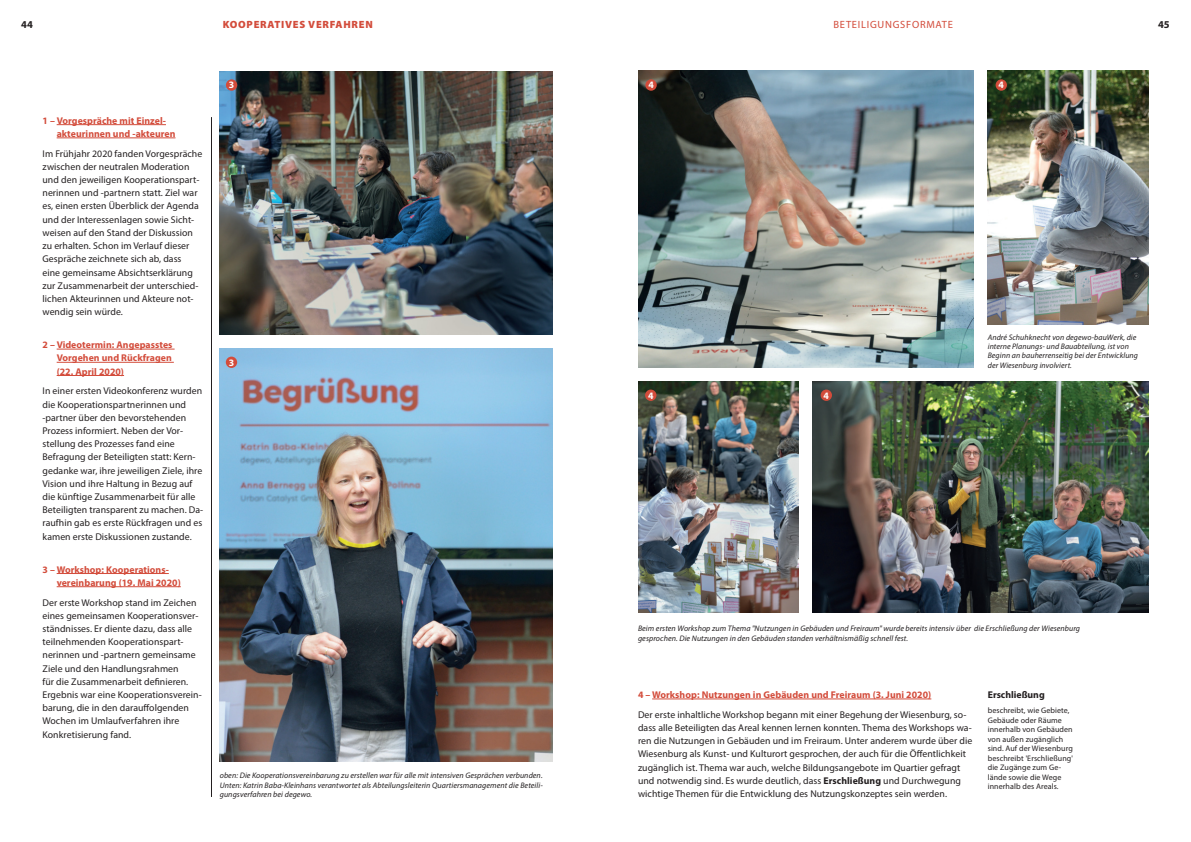
<style>
.page{position:relative;width:1191px;height:842px;background:#fff}
.page>*{position:absolute;margin:0;border:0;box-sizing:border-box;transform-origin:0 0}
.t1{font:900 10.5px "Myriad Pro";letter-spacing:.07em;color:#d34c3b}
.t2{font:10.5px "Myriad Pro";letter-spacing:.07em;color:#d34c3b}
.t3{font:700 10.5px "Myriad Pro";color:#231f20}
.t4{font:9.8px/13.2px "Myriad Pro";letter-spacing:.005em;color:#231f20}
.t5{font:700 9.8px/13.2px "Myriad Pro";letter-spacing:.005em;color:#d34c3b}
.t6{font:700 9.8px "Myriad Pro";color:#231f20}
.t7{font:700 9.8px "Myriad Pro";color:#fff}
.t8{font:italic 8px/9.3px "Myriad Pro";letter-spacing:.01em;color:#231f20}
.t9{font:8px/9.5px "Myriad Pro";letter-spacing:.01em;color:#231f20}
.s1{font-weight:700}
</style>
<div class="page">
<hr style="left:57px;top:124px;width:109px;height:1px;background:#d34c3b">
<hr style="left:57px;top:138px;width:118px;height:1px;background:#d34c3b">
<hr style="left:57px;top:349px;width:118px;height:1px;background:#d34c3b">
<hr style="left:57px;top:362px;width:117px;height:1px;background:#d34c3b">
<hr style="left:57px;top:375px;width:67px;height:1px;background:#d34c3b">
<hr style="left:57px;top:573px;width:112px;height:1px;background:#d34c3b">
<hr style="left:57px;top:586px;width:124px;height:1px;background:#d34c3b">
<hr style="left:211px;top:117px;width:1px;height:680px;background:#231f20">
<hr style="left:652px;top:699px;width:279px;height:1px;background:#d34c3b">
<img style="left:813px;top:381px;width:335px;height:231px">
<img style="left:220px;top:71px;width:333px;height:264px">
<img style="left:220px;top:348px;width:333px;height:413px">
<img style="left:638px;top:71px;width:335px;height:297px">
<img style="left:638px;top:381px;width:160px;height:231px">
<img style="left:987px;top:71px;width:161px;height:253px">
<div style="left:226px;top:79px;width:11px;height:12px;background:#d34c3b;border-radius:50%"></div>
<div style="left:645px;top:79px;width:12px;height:12px;background:#d34c3b;border-radius:50%"></div>
<div style="left:995px;top:79px;width:12px;height:12px;background:#d34c3b;border-radius:50%"></div>
<div style="left:645px;top:390px;width:11px;height:11px;background:#d34c3b;border-radius:50%"></div>
<div style="left:820px;top:390px;width:12px;height:11px;background:#d34c3b;border-radius:50%"></div>
<div style="left:226px;top:357px;width:11px;height:11px;background:#d34c3b;border-radius:50%"></div>
<p class="t3" style="left:21px;top:18px;width:13px">44</p>
<p class="t1" style="left:223px;top:18px;width:151px">KOOPERATIVES VERFAHREN</p>
<p class="t2" style="left:833px;top:18px;width:121px">BETEILIGUNGSFORMATE</p>
<p class="t3" style="left:1158px;top:18px;width:13px">45</p>
<p class="t5" style="left:57px;top:113px;width:120px;text-indent:-14px">1 – Vorgespräche mit Einzel&shy;akteurinnen und -akteuren</p>
<p class="t4" style="left:43px;top:147px;width:161px">Im Frühjahr 2020 fanden Vorgespräche zwischen der neutralen Moderation und den jeweiligen Kooperationspart&shy;nerinnen und -partnern statt. Ziel war es, einen ersten Überblick der Agenda und der Interessenlagen sowie Sicht&shy;weisen auf den Stand der Diskussion zu erhalten. Schon im Verlauf dieser Gespräche zeichnete sich ab, dass<br>eine gemeinsame Absichtserklärung zur Zusammenarbeit der unterschied&shy;lichen Akteurinnen und Akteure not&shy;wendig sein würde.</p>
<p class="t5" style="left:57px;top:338px;width:117px;text-align:justify;text-indent:-14px">2 – Videotermin: Angepasstes Vorgehen und Rückfragen (22. April 2020)</p>
<p class="t4" style="left:43px;top:384px;width:162px">In einer ersten Videokonferenz wurden die Kooperationspartnerinnen und -partner über den bevorstehenden Prozess informiert. Neben der Vor&shy;stellung des Prozesses fand eine Befragung der Beteiligten statt: Kern&shy;gedanke war, ihre jeweiligen Ziele, ihre Vision und ihre Haltung in Bezug auf die künftige Zusammenarbeit für alle Beteiligten transparent zu machen. Da&shy;raufhin gab es erste Rückfragen und es kamen erste Diskussionen zustande.</p>
<p class="t5" style="left:57px;top:562px;width:126px;text-indent:-14px">3 – Workshop: Kooperations&shy;vereinbarung (19. Mai 2020)</p>
<p class="t4" style="left:43px;top:595px;width:161px">Der erste Workshop stand im Zeichen eines gemeinsamen Kooperationsver&shy;ständnisses. Er diente dazu, dass alle teilnehmenden Kooperationspart&shy;nerinnen und -partnern gemeinsame Ziele und den Handlungsrahmen<br>für die Zusammenarbeit definieren.<br>Ergebnis war eine Kooperationsverein&shy;barung, die in den darauffolgenden Wochen im Umlaufverfahren ihre Konkretisierung fand.</p>
<p class="t7" style="left:229px;top:79px;width:7px">3</p>
<p class="t7" style="left:648px;top:79px;width:7px">4</p>
<p class="t7" style="left:998px;top:79px;width:7px">4</p>
<p class="t7" style="left:229px;top:356px;width:7px">3</p>
<p class="t8" style="left:220px;top:771px;width:324px;text-align:justify">oben: Die Kooperationsvereinbarung zu erstellen war für alle mit intensiven Gesprächen verbunden.<br>Unten: Katrin Baba-Kleinhans verantwortet als Abteilungsleiterin Quartiersmanagement die Beteili&shy;gungsverfahren bei degewo.</p>
<p class="t7" style="left:648px;top:389px;width:7px">4</p>
<p class="t7" style="left:823px;top:389px;width:7px">4</p>
<p class="t8" style="left:987px;top:332px;width:152px">André Schuhknecht von degewo-bauWerk, die interne Planungs- und Bauabteilung, ist von Beginn an bauherrenseitig bei der Entwicklung der Wiesenburg involviert.</p>
<p class="t8" style="left:638px;top:624px;width:443px">Beim ersten Workshop zum Thema "Nutzungen in Gebäuden und Freiraum" wurde bereits intensiv über die Erschließung der Wiesenburg gesprochen. Die Nutzungen in den Gebäuden standen verhältnismäßig schnell fest.</p>
<p class="t5" style="left:638px;top:688px;width:295px">4 – Workshop: Nutzungen in Gebäuden und Freiraum (3. Juni 2020)</p>
<p class="t4" style="left:638px;top:708px;width:336px">Der erste inhaltliche Workshop begann mit einer Begehung der Wiesenburg, so&shy;dass alle Beteiligten das Areal kennen lernen konnten. Thema des Workshops wa&shy;ren die Nutzungen in Gebäuden und im Freiraum. Unter anderem wurde über die Wiesenburg als Kunst- und Kulturort gesprochen, der auch für die Öffentlichkeit zugänglich ist. Thema war auch, welche Bildungsangebote im Quartier gefragt und notwendig sind. Es wurde deutlich, dass <span class="s1">Erschließung</span> und Durchwegung wichtige Themen für die Entwicklung des Nutzungskonzeptes sein werden.</p>
<p class="t6" style="left:987px;top:688px;width:58px">Erschließung</p>
<p class="t9" style="left:987px;top:706px;width:87px">beschreibt, wie Gebiete,<br>Gebäude oder Räume innerhalb von Gebäuden von außen zugänglich sind. Auf der Wiesenburg beschreibt 'Erschließung' die Zugänge zum Ge&shy;lände sowie die Wege innerhalb des Areals.</p>
</div>
